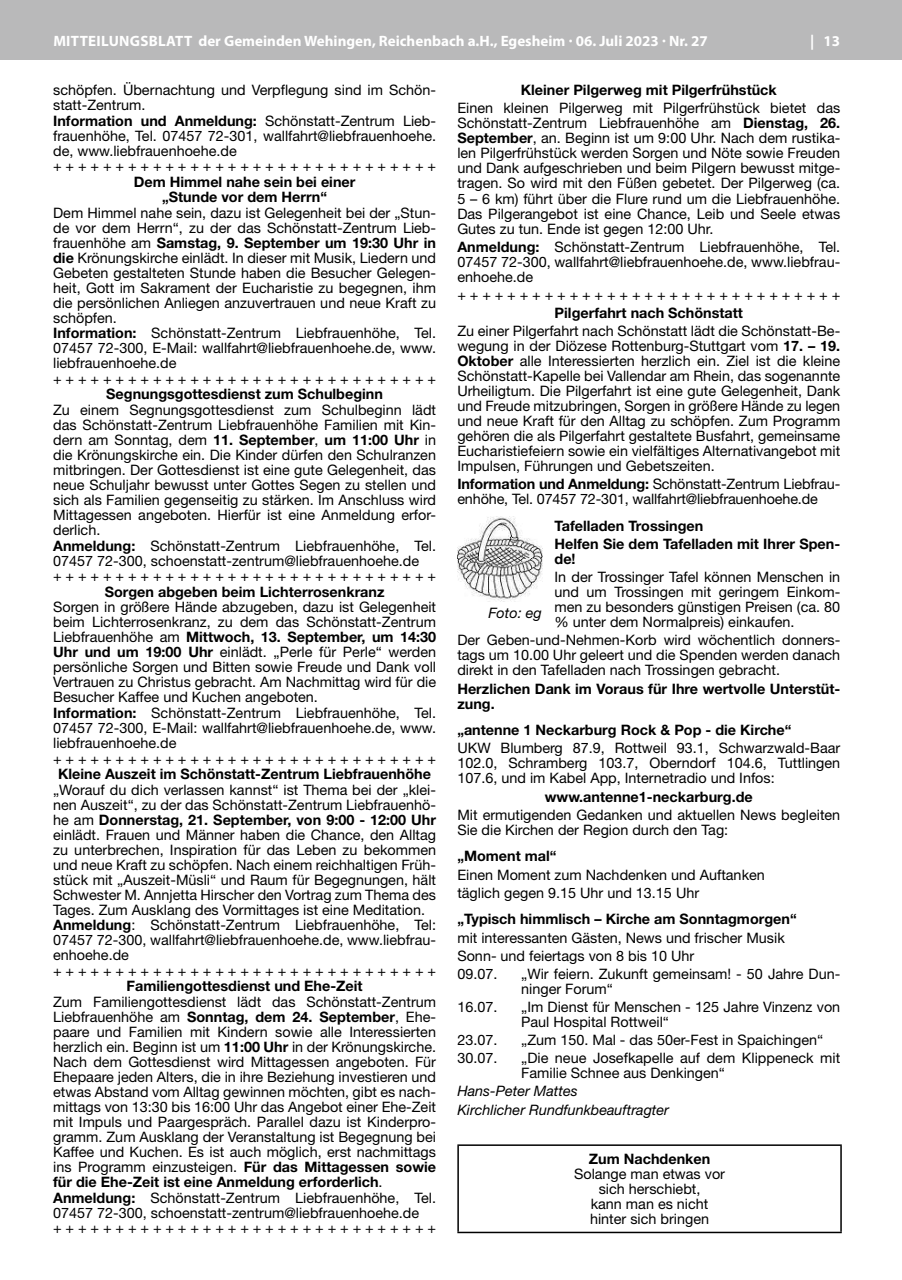
<style>
.page{position:relative;width:902px;height:1280px;background:#fff}
.page>*{position:absolute;margin:0;border:0;box-sizing:border-box;transform-origin:0 0}
.t1{font:700 15px "Myriad Pro";color:#fff}
.t2{font:14.4px/15.1px "Helvetica Neue LT Pro";color:#000}
.t3{font:700 14.4px/15px "Helvetica Neue LT Pro";color:#000}
.t4{font:italic 14.4px/18.1px "Helvetica Neue LT Pro";color:#000}
.s1{font-weight:700}
</style>
<div class="page">
<div style="left:0;top:0;width:901px;height:60px;background:#b9b9ba"></div>
<hr style="left:457px;top:1144px;width:384px;height:2px;background:#000">
<hr style="left:457px;top:1146px;width:2px;height:86px;background:#000">
<hr style="left:840px;top:1146px;width:1px;height:86px;background:#000">
<hr style="left:457px;top:1232px;width:384px;height:1px;background:#000">
<img style="left:457px;top:516px;width:85px;height:85px">
<p class="t1" style="left:53px;top:31px;width:656px">MITTEILUNGSBLATT der Gemeinden Wehingen, Reichenbach a.H., Egesheim · 06. Juli 2023 · Nr. 27</p>
<p class="t1" style="left:810px;top:31px;width:31px">| 13</p>
<p class="t2" style="left:53px;top:82px;width:384px">schöpfen. Übernachtung und Verpflegung sind im Schön&shy;statt-Zentrum.<br><span class="s1">Information und Anmeldung:</span> Schönstatt-Zentrum Lieb&shy;frauenhöhe, Tel. 07457 72-301, wallfahrt@liebfrauenhoehe. de, www.liebfrauenhoehe.de<br>+ + + + + + + + + + + + + + + + + + + + + + + + + + + + + + +</p>
<p class="t3" style="left:134px;top:174px;width:223px;text-align:center">Dem Himmel nahe sein bei einer „Stunde vor dem Herrn“</p>
<p class="t2" style="left:53px;top:205px;width:384px">Dem Himmel nahe sein, dazu ist Gelegenheit bei der „Stun&shy;de vor dem Herrn“, zu der das Schönstatt-Zentrum Lieb&shy;frauenhöhe am <span class="s1">Samstag, 9. September um 19:30 Uhr in die</span> Krönungskirche einlädt. In dieser mit Musik, Liedern und Gebeten gestalteten Stunde haben die Besucher Gelegen&shy;heit, Gott im Sakrament der Eucharistie zu begegnen, ihm die persönlichen Anliegen anzuvertrauen und neue Kraft zu schöpfen.<br><span class="s1">Information:</span> Schönstatt-Zentrum Liebfrauenhöhe, Tel.<br>07457 72-300, E-Mail: wallfahrt@liebfrauenhoehe.de, www. liebfrauenhoehe.de<br>+ + + + + + + + + + + + + + + + + + + + + + + + + + + + + + +</p>
<p class="t3" style="left:106px;top:386px;width:278px">Segnungsgottesdienst zum Schulbeginn</p>
<p class="t2" style="left:53px;top:402px;width:384px">Zu einem Segnungsgottesdienst zum Schulbeginn lädt das Schönstatt-Zentrum Liebfrauenhöhe Familien mit Kin&shy;dern am Sonntag, dem <span class="s1">11. September</span>, <span class="s1">um 11:00 Uhr</span> in die Krönungskirche ein. Die Kinder dürfen den Schulranzen mitbringen. Der Gottesdienst ist eine gute Gelegenheit, das neue Schuljahr bewusst unter Gottes Segen zu stellen und sich als Familien gegenseitig zu stärken. Im Anschluss wird Mittagessen angeboten. Hierfür ist eine Anmeldung erfor&shy;derlich.<br><span class="s1">Anmeldung:</span> Schönstatt-Zentrum Liebfrauenhöhe, Tel.<br>07457 72-300, schoenstatt-zentrum@liebfrauenhoehe.de<br>+ + + + + + + + + + + + + + + + + + + + + + + + + + + + + + +</p>
<p class="t3" style="left:105px;top:584px;width:281px">Sorgen abgeben beim Lichterrosenkranz</p>
<p class="t2" style="left:53px;top:599px;width:384px">Sorgen in größere Hände abzugeben, dazu ist Gelegenheit beim Lichterrosenkranz, zu dem das Schönstatt-Zentrum Liebfrauenhöhe am <span class="s1">Mittwoch, 13. September, um 14:30<br>Uhr und um 19:00 Uhr</span> einlädt. „Perle für Perle“ werden persönliche Sorgen und Bitten sowie Freude und Dank voll Vertrauen zu Christus gebracht. Am Nachmittag wird für die Besucher Kaffee und Kuchen angeboten.<br><span class="s1">Information:</span> Schönstatt-Zentrum Liebfrauenhöhe, Tel.<br>07457 72-300, E-Mail: wallfahrt@liebfrauenhoehe.de, www. liebfrauenhoehe.de<br>+ + + + + + + + + + + + + + + + + + + + + + + + + + + + + + +</p>
<p class="t3" style="left:58px;top:766px;width:374px">Kleine Auszeit im Schönstatt-Zentrum Liebfrauenhöhe</p>
<p class="t2" style="left:53px;top:782px;width:384px">„Worauf du dich verlassen kannst“ ist Thema bei der „klei&shy;nen Auszeit“, zu der das Schönstatt-Zentrum Liebfrauenhö&shy;he am <span class="s1">Donnerstag, 21. September, von 9:00 - 12:00 Uhr </span>einlädt. Frauen und Männer haben die Chance, den Alltag zu unterbrechen, Inspiration für das Leben zu bekommen und neue Kraft zu schöpfen. Nach einem reichhaltigen Früh&shy;stück mit „Auszeit-Müsli“ und Raum für Begegnungen, hält Schwester M. Annjetta Hirscher den Vortrag zum Thema des Tages. Zum Ausklang des Vormittages ist eine Meditation.<br><span class="s1">Anmeldung</span>: Schönstatt-Zentrum Liebfrauenhöhe, Tel:<br>07457 72-300, wallfahrt@liebfrauenhoehe.de, www.liebfrau&shy;enhoehe.de<br>+ + + + + + + + + + + + + + + + + + + + + + + + + + + + + + +</p>
<p class="t3" style="left:127px;top:978px;width:237px">Familiengottesdienst und Ehe-Zeit</p>
<p class="t2" style="left:53px;top:994px;width:384px">Zum Familiengottesdienst lädt das Schönstatt-Zentrum Liebfrauenhöhe am <span class="s1">Sonntag, dem 24. September</span>, Ehe&shy;paare und Familien mit Kindern sowie alle Interessierten herzlich ein. Beginn ist um <span class="s1">11:00 Uhr</span> in der Krönungskirche.<br>Nach dem Gottesdienst wird Mittagessen angeboten. Für Ehepaare jeden Alters, die in ihre Beziehung investieren und etwas Abstand vom Alltag gewinnen möchten, gibt es nach&shy;mittags von 13:30 bis 16:00 Uhr das Angebot einer Ehe-Zeit mit Impuls und Paargespräch. Parallel dazu ist Kinderpro&shy;gramm. Zum Ausklang der Veranstaltung ist Begegnung bei Kaffee und Kuchen. Es ist auch möglich, erst nachmittags ins Programm einzusteigen. <span class="s1">Für das Mittagessen sowie für die Ehe-Zeit ist eine Anmeldung erforderlich</span>.<br><span class="s1">Anmeldung:</span> Schönstatt-Zentrum Liebfrauenhöhe, Tel.<br>07457 72-300, schoenstatt-zentrum@liebfrauenhoehe.de<br>+ + + + + + + + + + + + + + + + + + + + + + + + + + + + + + +</p>
<p class="t3" style="left:520px;top:82px;width:257px">Kleiner Pilgerweg mit Pilgerfrühstück</p>
<p class="t2" style="left:457px;top:101px;width:384px;text-align:justify">Einen kleinen Pilgerweg mit Pilgerfrühstück bietet das Schönstatt-Zentrum Liebfrauenhöhe am <span class="s1">Dienstag, 26.<br>September</span>, an. Beginn ist um 9:00 Uhr. Nach dem rustika&shy;len Pilgerfrühstück werden Sorgen und Nöte sowie Freuden und Dank aufgeschrieben und beim Pilgern bewusst mitge&shy;tragen. So wird mit den Füßen gebetet. Der Pilgerweg (ca.<br>5 – 6 km) führt über die Flure rund um die Liebfrauenhöhe.<br>Das Pilgerangebot ist eine Chance, Leib und Seele etwas Gutes zu tun. Ende ist gegen 12:00 Uhr.</p>
<p class="t2" style="left:457px;top:239px;width:384px;text-align:justify"><span class="s1">Anmeldung:</span> Schönstatt-Zentrum Liebfrauenhöhe, Tel.<br>07457 72-300, wallfahrt@liebfrauenhoehe.de, www.liebfrau&shy;enhoehe.de</p>
<p class="t2" style="left:457px;top:287px;width:384px">+ + + + + + + + + + + + + + + + + + + + + + + + + + + + + + +</p>
<p class="t3" style="left:554px;top:305px;width:190px">Pilgerfahrt nach Schönstatt</p>
<p class="t2" style="left:457px;top:323px;width:384px;text-align:justify">Zu einer Pilgerfahrt nach Schönstatt lädt die Schönstatt-Be&shy;wegung in der Diözese Rottenburg-Stuttgart vom <span class="s1">17. – 19.<br>Oktober</span> alle Interessierten herzlich ein. Ziel ist die kleine Schönstatt-Kapelle bei Vallendar am Rhein, das sogenannte Urheiligtum. Die Pilgerfahrt ist eine gute Gelegenheit, Dank und Freude mitzubringen, Sorgen in größere Hände zu legen und neue Kraft für den Alltag zu schöpfen. Zum Programm gehören die als Pilgerfahrt gestaltete Busfahrt, gemeinsame Eucharistiefeiern sowie ein vielfältiges Alternativangebot mit Impulsen, Führungen und Gebetszeiten.</p>
<p class="t2" style="left:457px;top:476px;width:384px"><span class="s1">Information und Anmeldung:</span> Schönstatt-Zentrum Liebfrau&shy;enhöhe, Tel. 07457 72-301, wallfahrt@liebfrauenhoehe.de</p>
<p class="t3" style="left:554px;top:516px;width:287px;line-height:18.1px">Tafelladen Trossingen<br>Helfen Sie dem Tafelladen mit Ihrer Spen-</p>
<p class="t3" style="left:554px;top:551px;width:23px">de!</p>
<p class="t2" style="left:554px;top:569px;width:287px;text-align:justify">In der Trossinger Tafel können Menschen in und um Trossingen mit geringem Einkom&shy;men zu besonders günstigen Preisen (ca. 80 % unter dem Normalpreis) einkaufen.</p>
<p class="t2" style="left:457px;top:632px;width:384px;text-align:justify">Der Geben-und-Nehmen-Korb wird wöchentlich donners&shy;tags um 10.00 Uhr geleert und die Spenden werden danach direkt in den Tafelladen nach Trossingen gebracht.</p>
<p class="t3" style="left:457px;top:681px;width:384px">Herzlichen Dank im Voraus für Ihre wertvolle Unterstüt&shy;zung.</p>
<p class="t3" style="left:457px;top:722px;width:335px">„antenne 1 Neckarburg Rock &amp; Pop - die Kirche“</p>
<p class="t2" style="left:457px;top:740px;width:384px;text-align:justify">UKW Blumberg 87.9, Rottweil 93.1, Schwarzwald-Baar 102.0, Schramberg 103.7, Oberndorf 104.6, Tuttlingen 107.6, und im Kabel App, Internetradio und Infos:</p>
<p class="t3" style="left:545px;top:789px;width:209px">www.antenne1-neckarburg.de</p>
<p class="t2" style="left:457px;top:807px;width:384px">Mit ermutigenden Gedanken und aktuellen News begleiten<br>Sie die Kirchen der Region durch den Tag:</p>
<p class="t3" style="left:457px;top:848px;width:101px">„Moment mal“</p>
<p class="t2" style="left:457px;top:865px;width:309px;line-height:18.1px">Einen Moment zum Nachdenken und Auftanken täglich gegen 9.15 Uhr und 13.15 Uhr</p>
<p class="t3" style="left:457px;top:911px;width:341px">„Typisch himmlisch – Kirche am Sonntagmorgen“</p>
<p class="t2" style="left:457px;top:928px;width:329px;line-height:18.1px">mit interessanten Gästen, News und frischer Musik<br>Sonn- und feiertags von 8 bis 10 Uhr<br>09.07.</p>
<p class="t4" style="left:488px;top:603px;width:55px">Foto: eg</p>
<p class="t2" style="left:521px;top:966px;width:320px">„Wir feiern. Zukunft gemeinsam! - 50 Jahre Dun&shy;ninger Forum“</p>
<p class="t2" style="left:457px;top:999px;width:42px">16.07.</p>
<p class="t2" style="left:521px;top:999px;width:320px">„Im Dienst für Menschen - 125 Jahre Vinzenz von<br>Paul Hospital Rottweil“</p>
<p class="t2" style="left:457px;top:1032px;width:42px">23.07.</p>
<p class="t2" style="left:521px;top:1032px;width:303px">„Zum 150. Mal - das 50er-Fest in Spaichingen“</p>
<p class="t2" style="left:457px;top:1050px;width:42px">30.07.</p>
<p class="t2" style="left:521px;top:1050px;width:320px">„Die neue Josefkapelle auf dem Klippeneck mit<br>Familie Schnee aus Denkingen“</p>
<p class="t4" style="left:457px;top:1082px;width:213px">Hans-Peter Mattes<br>Kirchlicher Rundfunkbeauftragter</p>
<p class="t3" style="left:589px;top:1151px;width:123px">Zum Nachdenken</p>
<p class="t2" style="left:574px;top:1166px;width:152px;text-align:center">Solange man etwas vor sich herschiebt,<br>kann man es nicht hinter sich bringen</p>
</div>
